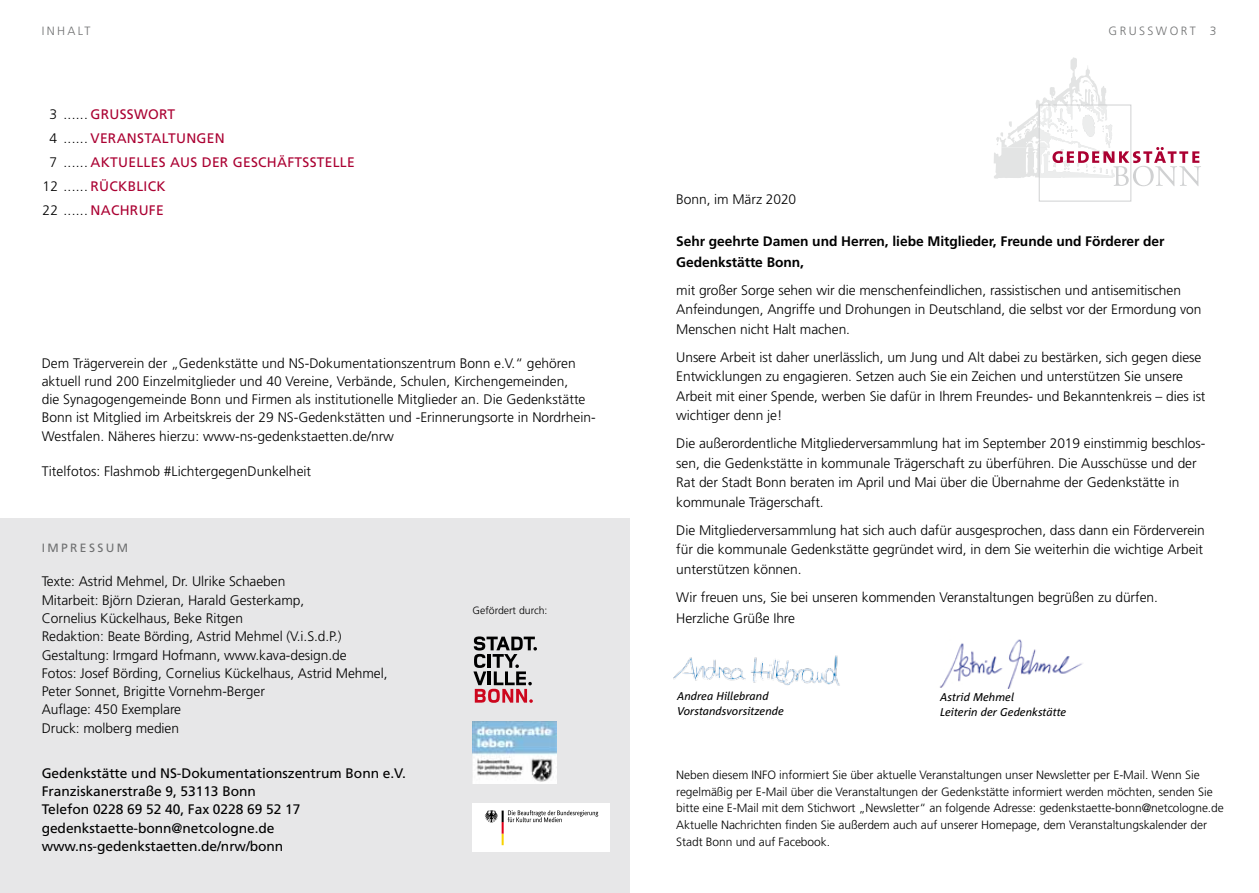
<style>
.page{position:relative;width:1259px;height:893px;background:#fff}
.page>*{position:absolute;margin:0;border:0;box-sizing:border-box;transform-origin:0 0}
.t1{font:300 13.8px/18.3px "Frutiger";letter-spacing:-.005em;color:#000}
.t2{font:13.8px/18.3px "Frutiger";letter-spacing:-.005em;color:#000}
.t3{font:13.8px "Frutiger";letter-spacing:.02em;color:#ab0132}
.t4{font:700 13.8px/21px "Frutiger";letter-spacing:-.005em;color:#000}
.t5{font:300 12px/16.5px "Frutiger";letter-spacing:-.005em;color:#000}
.t6{font:300 12px "Frutiger";letter-spacing:.2em;color:#707172}
.t7{font:12px "Frutiger";letter-spacing:.2em;color:#707172}
.t8{font:italic 11.25px/15px "Corpid";color:#000}
.t9{font:300 10.5px "Frutiger";color:#000}
.s1{font-weight:300;color:#000}
.s2{font-weight:400;color:#ab0132}
</style>
<div class="page">
<div style="left:0;top:519px;width:629px;height:374px;background:#e7e7e8"></div>
<img style="left:939px;top:639px;width:144px;height:50px">
<img style="left:673px;top:655px;width:167px;height:31px">
<svg style="left:473px;top:636px;width:64px;height:67px"></svg>
<img style="left:472px;top:721px;width:85px;height:63px">
<div style="left:472px;top:804px;width:138px;height:48px;background:#fff"></div>
<svg style="left:484px;top:810px;width:114px;height:35px"></svg>
<div style="left:1038px;top:105px;width:93px;height:97px;border:1px solid #d0d1d2"></div>
<svg style="left:994px;top:57px;width:207px;height:129px"></svg>
<p class="t6" style="left:42px;top:24px;width:50px">Inha lt</p>
<p class="t3" style="left:50px;top:106px;width:127px"><span class="s1">3 ......</span> GruSSwort</p>
<p class="t3" style="left:50px;top:130px;width:177px"><span class="s1">4 ......</span> Veranstaltungen</p>
<p class="t3" style="left:50px;top:154px;width:307px"><span class="s1">7 ......</span> Aktuelles aus der Geschäftsstelle</p>
<p class="t3" style="left:43px;top:178px;width:125px"><span class="s1">12 ......</span> Rückblick</p>
<p class="t1" style="left:43px;top:201px;width:123px">22 ...... <span class="s2">nachrufe</span></p>
<p class="t1" style="left:42px;top:354px;width:555px">Dem Trägerverein der „Gedenkstätte und NS-Dokumentationszentrum Bonn e.V.“ gehören aktuell rund 200 Einzelmitglieder und 40 Vereine, Verbände, Schulen, Kirchengemeinden,<br>die Synagogengemeinde Bonn und Firmen als institutionelle Mitglieder an. Die Gedenkstätte Bonn ist Mitglied im Arbeitskreis der 29 NS-Gedenkstätten und -Erinnerungsorte in Nordrhein-Westfalen. Näheres hierzu: www-ns-gedenkstaetten.de/nrw</p>
<p class="t1" style="left:42px;top:462px;width:271px">Titelfotos: Flashmob #LichtergegenDunkelheit</p>
<p class="t7" style="left:42px;top:541px;width:88px">I MPRE SSU M</p>
<p class="t1" style="left:42px;top:573px;width:347px">Texte: Astrid Mehmel, Dr. Ulrike Schaeben<br>Mitarbeit: Björn Dzieran, Harald Gesterkamp,<br>Cornelius Kückelhaus, Beke Ritgen<br>Redaktion: Beate Börding, Astrid Mehmel (V.i.S.d.P.)<br>Gestaltung: Irmgard Hofmann, www.kava-design.de<br>Fotos: Josef Börding, Cornelius Kückelhaus, Astrid Mehmel, Peter Sonnet, Brigitte Vornehm-Berger<br>Auflage: 450 Exemplare<br>Druck: molberg medien</p>
<p class="t2" style="left:42px;top:764px;width:366px">Gedenkstätte und NS-Dokumentationszentrum Bonn e.V.<br>Franziskanerstraße 9, 53113 Bonn<br>Telefon 0228 69 52 40, Fax 0228 69 52 17 gedenkstaette-bonn@netcologne.de www.ns-gedenkstaetten.de/nrw/bonn</p>
<p class="t9" style="left:472px;top:604px;width:76px">Gefördert durch:</p>
<p class="t6" style="left:1108px;top:24px;width:29px">GruSS</p>
<p class="t6" style="left:1156px;top:24px;width:62px">wort 3</p>
<p class="t1" style="left:676px;top:190px;width:122px">Bonn, im März 2020</p>
<p class="t4" style="left:676px;top:231px;width:490px">Sehr geehrte Damen und Herren, liebe Mitglieder, Freunde und Förderer der<br>Gedenkstätte Bonn,</p>
<p class="t1" style="left:676px;top:281px;width:526px;line-height:19.5px">mit großer Sorge sehen wir die menschenfeindlichen, rassistischen und antisemitischen<br>Anfeindungen, Angriffe und Drohungen in Deutschland, die selbst vor der Ermordung von<br>Menschen nicht Halt machen.</p>
<p class="t1" style="left:676px;top:348px;width:531px;line-height:19.5px">Unsere Arbeit ist daher unerlässlich, um Jung und Alt dabei zu bestärken, sich gegen diese Entwicklungen zu engagieren. Setzen auch Sie ein Zeichen und unterstützen Sie unsere Arbeit mit einer Spende, werben Sie dafür in Ihrem Freundes- und Bekanntenkreis – dies ist wichtiger denn je!</p>
<p class="t1" style="left:676px;top:434px;width:530px;line-height:19.5px">Die außerordentliche Mitgliederversammlung hat im September 2019 einstimmig beschlos&shy;sen, die Gedenkstätte in kommunale Trägerschaft zu überführen. Die Ausschüsse und der Rat der Stadt Bonn beraten im April und Mai über die Übernahme der Gedenkstätte in kommunale Trägerschaft.</p>
<p class="t1" style="left:676px;top:520px;width:530px;line-height:19.5px">Die Mitgliederversammlung hat sich auch dafür ausgesprochen, dass dann ein Förderverein für die kommunale Gedenkstätte gegründet wird, in dem Sie weiterhin die wichtige Arbeit unterstützen können.</p>
<p class="t1" style="left:676px;top:588px;width:483px">Wir freuen uns, Sie bei unseren kommenden Veranstaltungen begrüßen zu dürfen.</p>
<p class="t8" style="left:677px;top:688px;width:108px">Andrea Hillebrand<br>Vorstandsvorsitzende</p>
<p class="t8" style="left:940px;top:689px;width:128px">Astrid Mehmel<br>Leiterin der Gedenkstätte</p>
<p class="t5" style="left:676px;top:767px;width:549px">Neben diesem INFO informiert Sie über aktuelle Veranstaltungen unser Newsletter per E-Mail. Wenn Sie regelmäßig per E-Mail über die Veranstaltungen der Gedenkstätte informiert werden möchten, senden Sie bitte eine E-Mail mit dem Stichwort „Newsletter“ an folgende Adresse: gedenkstaette-bonn@netcologne.de Aktuelle Nachrichten finden Sie außerdem auch auf unserer Homepage, dem Veranstaltungskalender der Stadt Bonn und auf Facebook.</p>
</div>
